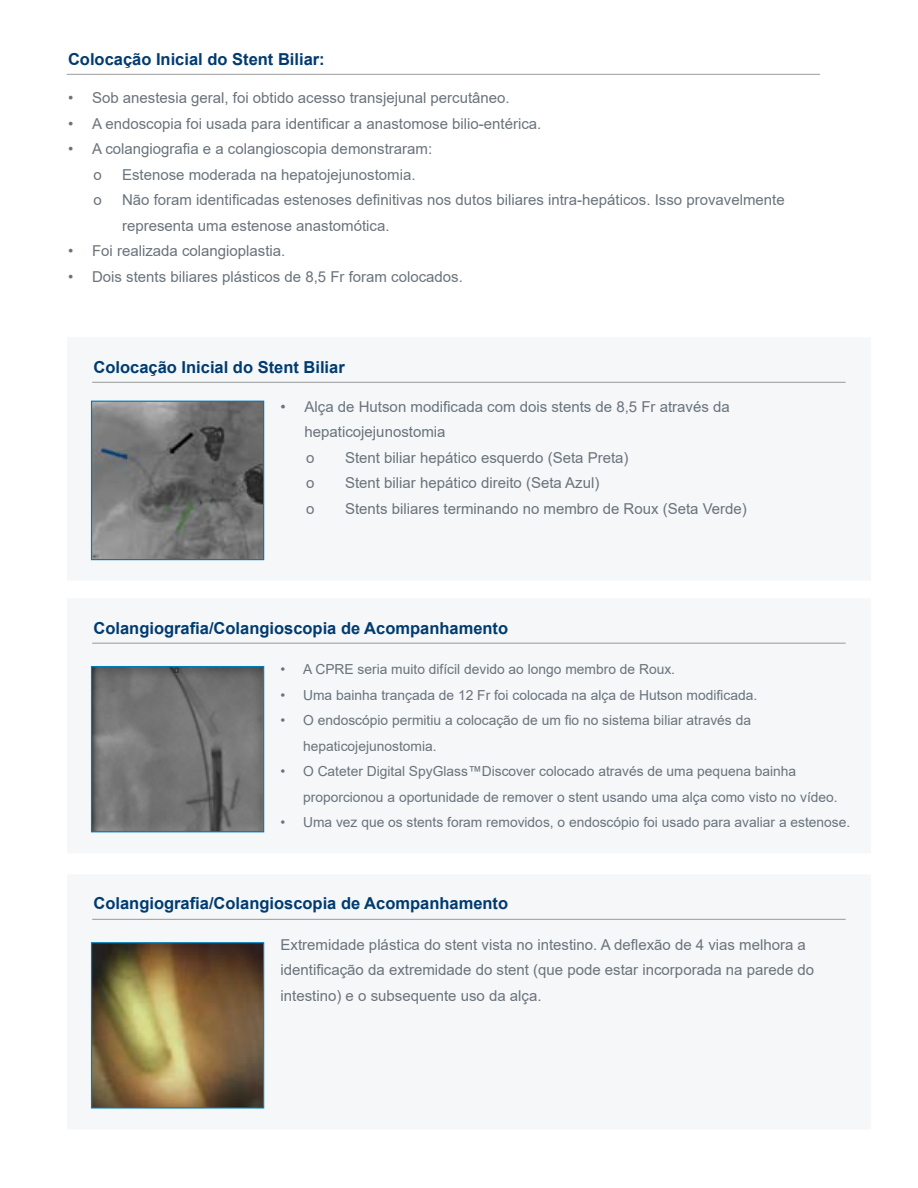
<style>
.page{position:relative;width:918px;height:1188px;background:#fff}
.page>*{position:absolute;margin:0;border:0;box-sizing:border-box;transform-origin:0 0}
.t1{font:700 16.5px "Arial";color:#003b70}
.t2{font:15px/25.5px "Arial";color:#6a737b}
.t3{font:13.8px/25.5px "Arial";color:#6a737b}
</style>
<div class="page">
<div style="left:66px;top:336px;width:807px;height:246px;background:#f5f7f9"></div>
<div style="left:66px;top:597px;width:807px;height:258px;background:#f5f7f9"></div>
<div style="left:66px;top:873px;width:807px;height:258px;background:#f5f7f9"></div>
<hr style="left:92px;top:382px;width:754px;height:1px;background:#383838">
<hr style="left:92px;top:643px;width:754px;height:1px;background:#383838">
<hr style="left:92px;top:919px;width:754px;height:1px;background:#383838">
<hr style="left:67px;top:74px;width:753px;height:1px;background:#383838">
<img style="left:93px;top:403px;width:169px;height:155px">
<div style="left:91px;top:401px;width:173px;height:159px;border:1px solid #007cb5"></div>
<img style="left:93px;top:668px;width:169px;height:162px">
<div style="left:91px;top:666px;width:173px;height:166px;border:1px solid #007cb5"></div>
<img style="left:93px;top:944px;width:169px;height:163px">
<div style="left:91px;top:942px;width:173px;height:167px;border:1px solid #007cb5"></div>
<p class="t1" style="left:68px;top:48px;width:258px">Colocação Inicial do Stent Biliar:</p>
<p class="t2" style="left:68px;top:85px;width:443px">• Sob anestesia geral, foi obtido acesso transjejunal percutâneo.</p>
<p class="t2" style="left:68px;top:111px;width:475px">• A endoscopia foi usada para identificar a anastomose bilio-entérica.</p>
<p class="t2" style="left:94px;top:136px;width:340px;text-indent:-26px">• A colangiografia e a colangioscopia demonstraram: ο</p>
<p class="t2" style="left:122px;top:162px;width:295px">Estenose moderada na hepatojejunostomia.</p>
<p class="t2" style="left:94px;top:187px;width:10px">ο</p>
<p class="t2" style="left:122px;top:187px;width:664px">Não foram identificadas estenoses definitivas nos dutos biliares intra-hepáticos. Isso provavelmente representa uma estenose anastomótica.</p>
<p class="t2" style="left:68px;top:238px;width:219px">• Foi realizada colangioplastia.</p>
<p class="t2" style="left:68px;top:264px;width:396px">• Dois stents biliares plásticos de 8,5 Fr foram colocados.</p>
<p class="t1" style="left:94px;top:356px;width:253px">Colocação Inicial do Stent Biliar</p>
<p class="t2" style="left:305px;top:394px;width:427px;text-indent:-24px">• Alça de Hutson modificada com dois stents de 8,5 Fr através da hepaticojejunostomia<br>ο</p>
<p class="t2" style="left:345px;top:445px;width:285px">Stent biliar hepático esquerdo (Seta Preta)</p>
<p class="t2" style="left:306px;top:470px;width:10px">ο</p>
<p class="t2" style="left:345px;top:470px;width:256px">Stent biliar hepático direito (Seta Azul)</p>
<p class="t2" style="left:306px;top:496px;width:10px">ο</p>
<p class="t2" style="left:345px;top:496px;width:403px">Stents biliares terminando no membro de Roux (Seta Verde)</p>
<p class="t1" style="left:94px;top:617px;width:416px">Colangiografia/Colangioscopia de Acompanhamento</p>
<p class="t3" style="left:281px;top:657px;width:396px">• A CPRE seria muito difícil devido ao longo membro de Roux.</p>
<p class="t3" style="left:281px;top:682px;width:478px">• Uma bainha trançada de 12 Fr foi colocada na alça de Hutson modificada.</p>
<p class="t3" style="left:303px;top:708px;width:449px;text-indent:-22px">• O endoscópio permitiu a colocação de um fio no sistema biliar através da hepaticojejunostomia.</p>
<p class="t3" style="left:303px;top:759px;width:536px;text-indent:-22px">• O Cateter Digital SpyGlass™Discover colocado através de uma pequena bainha proporcionou a oportunidade de remover o stent usando uma alça como visto no vídeo.</p>
<p class="t3" style="left:281px;top:810px;width:571px">• Uma vez que os stents foram removidos, o endoscópio foi usado para avaliar a estenose.</p>
<p class="t1" style="left:94px;top:892px;width:416px">Colangiografia/Colangioscopia de Acompanhamento</p>
<p class="t2" style="left:281px;top:931px;width:535px">Extremidade plástica do stent vista no intestino. A deflexão de 4 vias melhora a identificação da extremidade do stent (que pode estar incorporada na parede do intestino) e o subsequente uso da alça.</p>
</div>
